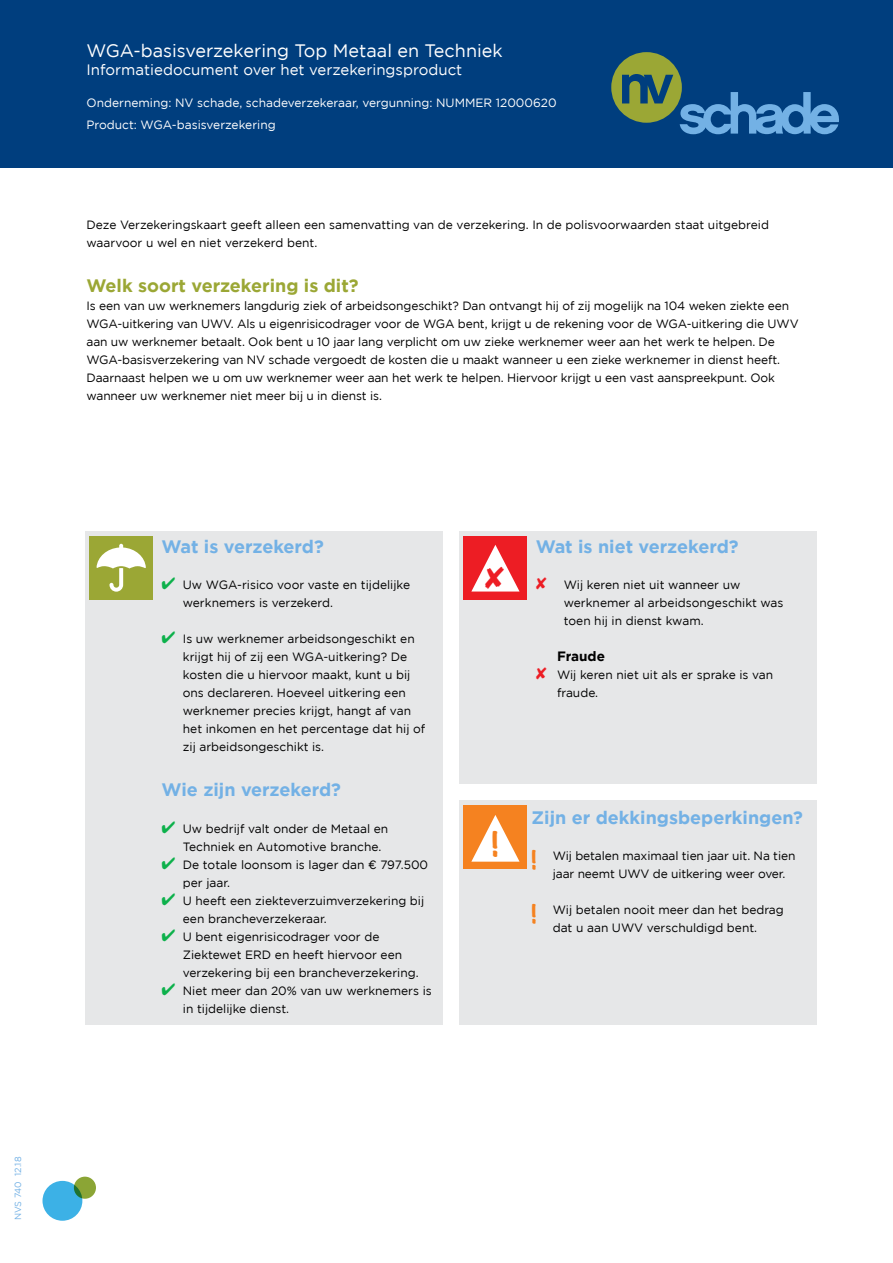
<style>
.page{position:relative;width:893px;height:1263px;background:#fff}
.page>*{position:absolute;margin:0;border:0;box-sizing:border-box;transform-origin:0 0}
.t1{font:100 31.5px "Marker Felt";color:#f58220}
.t2{font:700 18px "Gotham";color:#73b1e5}
.t3{font:18px "Gotham";color:#fff}
.t4{font:700 18px "Gotham";color:#9ba735}
.t5{font:15px "Gotham";color:#fff}
.t6{font:700 13.5px "Gotham";color:#000}
.t7{font:12px/18px "Gotham";letter-spacing:-.01em;color:#000}
.t8{font:12px/21.6px "Gotham";color:#fff}
.t9{font:9px "Gotham";color:#73b1e5}
.s1{color:#0db14b}
.s2{color:#ed1d24}
.s3{font-family:"Marker Felt";font-weight:100;font-size:24px;color:#f58220}
</style>
<div class="page">
<div style="left:459px;top:800px;width:357px;height:225px;background:#e6e7e8"></div>
<div style="left:459px;top:531px;width:357px;height:253px;background:#e6e7e8"></div>
<div style="left:85px;top:531px;width:357px;height:494px;background:#e6e7e8"></div>
<div style="left:0;top:0;width:893px;height:167px;background:#003e7e"></div>
<div style="left:43px;top:1181px;width:39px;height:40px;background:#3cb1e6;border-radius:50%"></div>
<svg style="left:74px;top:1177px;width:22px;height:22px"></svg>
<div style="left:89px;top:536px;width:64px;height:64px;background:#9ba735"></div>
<svg style="left:96px;top:544px;width:50px;height:48px"></svg>
<svg style="left:463px;top:805px;width:64px;height:63px;background:#f7a45e"></svg>
<svg style="left:611px;top:52px;width:228px;height:82px"></svg>
<svg style="left:463px;top:536px;width:64px;height:64px;background:#f15b60"></svg>
<p class="t9" style="left:13px;top:1220px;width:65px;rotate:-90deg">NVS 740 12.18</p>
<h2 class="t3" style="left:87px;top:41px;width:418px">WGA-basisverzekering Top Metaal en Techniek</h2>
<p class="t5" style="left:87px;top:61px;width:377px">Informatiedocument over het verzekeringsproduct</p>
<p class="t8" style="left:87px;top:92px;width:472px">Onderneming: NV schade, schadeverzekeraar, vergunning: NUMMER 12000620<br>Product: WGA-basisverzekering</p>
<p class="t7" style="left:87px;top:216px;width:684px">Deze Verzekeringskaart geeft alleen een samenvatting van de verzekering. In de polisvoorwaarden staat uitgebreid waarvoor u wel en niet verzekerd bent.</p>
<h2 class="t4" style="left:87px;top:276px;width:274px">Welk soort verzekering is dit?</h2>
<p class="t7" style="left:87px;top:297px;width:714px">Is een van uw werknemers langdurig ziek of arbeidsongeschikt? Dan ontvangt hij of zij mogelijk na 104 weken ziekte een WGA-uitkering van UWV. Als u eigenrisicodrager voor de WGA bent, krijgt u de rekening voor de WGA-uitkering die UWV aan uw werknemer betaalt. Ook bent u 10 jaar lang verplicht om uw zieke werknemer weer aan het werk te helpen. De WGA-basisverzekering van NV schade vergoedt de kosten die u maakt wanneer u een zieke werknemer in dienst heeft.<br>Daarnaast helpen we u om uw werknemer weer aan het werk te helpen. Hiervoor krijgt u een vast aanspreekpunt. Ook wanneer uw werknemer niet meer bij u in dienst is.</p>
<h2 class="t2" style="left:162px;top:537px;width:164px">Wat is verzekerd?</h2>
<p class="t7" style="left:183px;top:576px;width:229px;text-indent:-21px"><span class="s1">✔</span> Uw WGA-risico voor vaste en tijdelijke werknemers is verzekerd.</p>
<p class="t7" style="left:183px;top:630px;width:244px;text-indent:-21px"><span class="s1">✔</span> Is uw werknemer arbeidsongeschikt en krijgt hij of zij een WGA-uitkering? De kosten die u hiervoor maakt, kunt u bij ons declareren. Hoeveel uitkering een werknemer precies krijgt, hangt af van het inkomen en het percentage dat hij of zij arbeidsongeschikt is.</p>
<h2 class="t2" style="left:162px;top:780px;width:181px">Wie zijn verzekerd?</h2>
<p class="t7" style="left:183px;top:819px;width:207px;text-indent:-21px"><span class="s1">✔</span> Uw bedrijf valt onder de Metaal en<br>Techniek en Automotive branche.</p>
<p class="t7" style="left:183px;top:855px;width:247px;text-indent:-21px"><span class="s1">✔</span> De totale loonsom is lager dan ¤ 797.500 per jaar.</p>
<p class="t7" style="left:183px;top:891px;width:243px;text-indent:-21px"><span class="s1">✔</span> U heeft een ziekteverzuimverzekering bij een brancheverzekeraar.</p>
<p class="t7" style="left:183px;top:927px;width:237px;text-indent:-21px"><span class="s1">✔</span> U bent eigenrisicodrager voor de<br>Ziektewet ERD en heeft hiervoor een verzekering bij een brancheverzekering.</p>
<p class="t7" style="left:183px;top:981px;width:250px;text-indent:-21px"><span class="s1">✔</span> Niet meer dan 20% van uw werknemers is in tijdelijke dienst.</p>
<h2 class="t2" style="left:536px;top:537px;width:204px">Wat is niet verzekerd?</h2>
<p class="t7" style="left:564px;top:576px;width:221px;text-indent:-28px"><span class="s2">✘</span> Wij keren niet uit wanneer uw werknemer al arbeidsongeschikt was toen hij in dienst kwam.</p>
<p class="t6" style="left:557px;top:649px;width:49px">Fraude</p>
<p class="t7" style="left:557px;top:666px;width:218px;text-indent:-21px"><span class="s2">✘</span> Wij keren niet uit als er sprake is van fraude.</p>
<h1 class="t1" style="left:492px;top:819px;width:8px">!</h1>
<h2 class="t2" style="left:531px;top:807px;width:273px">Zijn er dekkingsbeperkingen?</h2>
<p class="t7" style="left:553px;top:846px;width:244px;text-indent:-21px"><span class="s3">!</span> Wij betalen maximaal tien jaar uit. Na tien jaar neemt UWV de uitkering weer over.</p>
<p class="t7" style="left:531px;top:900px;width:254px;text-align:center"><span class="s3">!</span> Wij betalen nooit meer dan het bedrag dat u aan UWV verschuldigd bent.</p>
</div>
